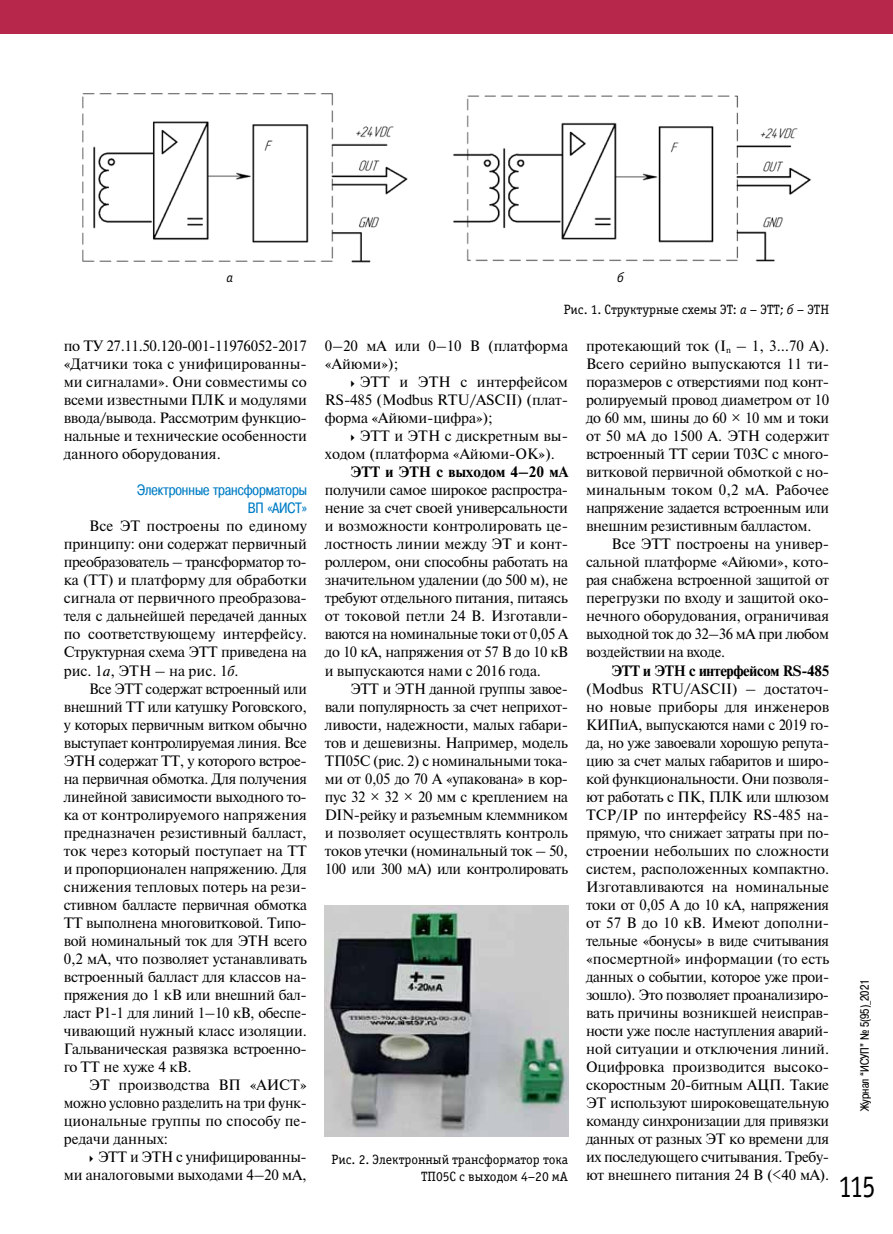
<style>
.page{position:relative;width:893px;height:1234px;background:#fff}
.page>*{position:absolute;margin:0;border:0;box-sizing:border-box;transform-origin:0 0}
.t1{font:31.5px "Officina Serif Book C";color:#000;scale:.85 1}
.t2{font:15px/18px "Newton";letter-spacing:-.02em;color:#000;text-align:justify}
.t3{font:15px/18px "Newton";letter-spacing:-.02em;color:#000;scale:.96 1}
.t4{font:15px/18px "Newton";color:#000}
.t5{font:15px/18px "Pragmatica Cond C";color:#007dc5;text-align:right}
.t6{font:700 15px "Newton";letter-spacing:-.025em;color:#000}
.t7{font:700 15px "Newton";color:#000}
.t8{font:13.5px/16.2px "Officina Serif Book C";color:#000;text-align:right}
.t9{font:italic 13.5px "Officina Serif Book C";color:#000}
.t10{font:12px "Pragmatica Cond C";color:#000}
.s1{font-style:italic}
</style>
<div class="page">
<div style="left:0;top:0;width:893px;height:34px;background:#b7274c"></div>
<img style="left:82px;top:93px;width:326px;height:170px">
<img style="left:453px;top:95px;width:358px;height:167px">
<img style="left:325px;top:905px;width:243px;height:230px">
<p class="t9" style="left:226px;top:270px;width:8px">а</p>
<p class="t9" style="left:617px;top:270px;width:8px">б</p>
<p class="t8" style="left:564px;top:301px;width:267px">Рис. 1. Структурные схемы ЭТ: <span class="s1">а</span> – ЭТТ; <span class="s1">б</span> – ЭТН</p>
<p class="t2" style="left:64px;top:336px;width:245px">по ТУ 27.11.50.120-001-11976052-2017 «Датчики тока с унифицированны&shy;ми сигналами». Они совместимы со всеми известными ПЛК и модулями ввода/вывода. Рассмотрим функцио&shy;нальные и технические особенности данного оборудования.</p>
<p class="t5" style="left:137px;top:481px;width:171px">Электронные трансформаторы<br>ВП «АИСТ»</p>
<p class="t2" style="left:64px;top:516px;width:245px;text-align:left;text-indent:26px">Все ЭТ построены по единому принципу: они содержат первичный преобразователь – трансформатор то&shy;ка (ТТ) и платформу для обработки сигнала от первичного преобразова&shy;теля с дальнейшей передачей данных по соответствующему интерфейсу.<br>Структурная схема ЭТТ приведена на рис. 1<span class="s1">а</span>, ЭТН – на рис. 1<span class="s1">б</span>.</p>
<p class="t3" style="left:64px;top:678px;width:255px;text-indent:26px">Все ЭТТ содержат встроенный или внешний ТТ или катушку Роговского, у которых первичным витком обычно выступает контролируемая линия. Все ЭТН содержат ТТ, у которого встрое&shy;на первичная обмотка. Для получения линейной зависимости выходного то&shy;ка от контролируемого напряжения предназначен резистивный балласт, ток через который поступает на ТТ и пропорционален напряжению. Для снижения тепловых потерь на рези&shy;стивном балласте первичная обмотка ТТ выполнена многовитковой. Типо&shy;вой номинальный ток для ЭТН всего 0,2 мА, что позволяет устанавливать встроенный балласт для классов на&shy;пряжения до 1 кВ или внешний бал&shy;ласт Р1‑1 для линий 1–10 кВ, обеспе&shy;чивающий нужный класс изоляции.<br>Гальваническая развязка встроенно&shy;го ТТ не хуже 4 кВ.</p>
<p class="t2" style="left:64px;top:1074px;width:245px;text-indent:26px">ЭТ производства ВП «АИСТ» можно условно разделить на три функ&shy;циональные группы по способу пе&shy;редачи данных:</p>
<p class="t2" style="left:64px;top:1146px;width:245px;text-align:right">ЭТТ и ЭТН с унифицированны-<br>ми аналоговыми выходами 4–20 мА,</p>
<p class="t4" style="left:325px;top:336px;width:245px">0–20 мА или 0–10 В (платформа «Айюми»);</p>
<p class="t2" style="left:325px;top:372px;width:245px;text-indent:35px">ЭТТ и ЭТН с интерфейсом RS‑485 (Modbus RTU/ASCII) (плат&shy;форма «Айюми-цифра»);</p>
<p class="t4" style="left:325px;top:426px;width:245px;text-indent:35px">ЭТТ и ЭТН с дискретным вы&shy;ходом (платформа «Айюми-ОК»).</p>
<p class="t7" style="left:350px;top:463px;width:219px">ЭТТ и ЭТН с выходом 4–20 мА</p>
<p class="t2" style="left:325px;top:480px;width:245px">получили самое широкое распростра&shy;нение за счет своей универсальности и возможности контролировать це&shy;лостность линии между ЭТ и конт&shy;роллером, они способны работать на значительном удалении (до 500 м), не требуют отдельного питания, питаясь от токовой петли 24 В. Изготавли&shy;ваются на номинальные токи от 0,05 А до 10 кА, напряжения от 57 В до 10 кВ и выпускаются нами с 2016 года.</p>
<p class="t2" style="left:325px;top:678px;width:245px;text-indent:26px">ЭТТ и ЭТН данной группы завое&shy;вали популярность за счет неприхот&shy;ливости, надежности, малых габари&shy;тов и дешевизны. Например, модель ТП05С (рис. 2) с номинальными тока&shy;ми от 0,05 до 70 А «упакована» в кор&shy;пус 32 × 32 × 20 мм с креплением на DIN-рейку и разъемным клеммником и позволяет осуществлять контроль токов утечки (номинальный ток – 50, 100 или 300 мА) или контролировать</p>
<p class="t8" style="left:332px;top:1151px;width:238px">Рис. 2. Электронный трансформатор тока<br>ТП05С с выходом 4–20 мА</p>
<p class="t2" style="left:586px;top:336px;width:245px">протекающий ток (I<sub>n</sub> – 1, 3…70 А).<br>Всего серийно выпускаются 11 ти&shy;поразмеров с отверстиями под конт&shy;ролируемый провод диаметром от 10 до 60 мм, шины до 60 × 10 мм и токи от 50 мА до 1500 А. ЭТН содержит встроенный ТТ серии Т03С с много&shy;витковой первичной обмоткой с но&shy;минальным током 0,2 мА. Рабочее напряжение задается встроенным или внешним резистивным балластом.</p>
<p class="t2" style="left:586px;top:534px;width:245px;text-indent:26px">Все ЭТТ построены на универ&shy;сальной платформе «Айюми», кото&shy;рая снабжена встроенной защитой от перегрузки по входу и защитой око&shy;нечного оборудования, ограничивая выходной ток до 32–36 мА при любом воздействии на входе.</p>
<p class="t6" style="left:612px;top:661px;width:219px">ЭТТ и ЭТН с интерфейсом RS‑485</p>
<p class="t2" style="left:586px;top:678px;width:245px;text-align:left">(Modbus RTU/ASCII) – достаточ&shy;но новые приборы для инженеров КИПиА, выпускаются нами с 2019 го&shy;да, но уже завоевали хорошую репута&shy;цию за счет малых габаритов и широ&shy;кой функциональности. Они позволя&shy;ют работать с ПК, ПЛК или шлюзом TCP/IP по интерфейсу RS‑485 на&shy;прямую, что снижает затраты при по&shy;строении небольших по сложности систем, расположенных компактно.<br>Изготавливаются на номинальные токи от 0,05 А до 10 кА, напряжения от 57 В до 10 кВ. Имеют дополни&shy;тельные «бонусы» в виде считывания «посмертной» информации (то есть данных о событии, которое уже прои&shy;зошло). Это позволяет проанализиро&shy;вать причины возникшей неисправ&shy;ности уже после наступления аварий&shy;ной ситуации и отключения линий.<br>Оцифровка производится высоко&shy;скоростным 20‑битным АЦП. Такие ЭТ используют широковещательную команду синхронизации для привязки данных от разных ЭТ ко времени для их последующего считывания. Требу&shy;ют внешнего питания 24 В (&lt;40 мА).</p>
<p class="t10" style="left:858px;top:1110px;width:133px;rotate:-90deg">Журнал “ИСУП” № 5(95)_2021</p>
<h1 class="t1" style="left:838px;top:1168px;width:45px">115</h1>
</div>
